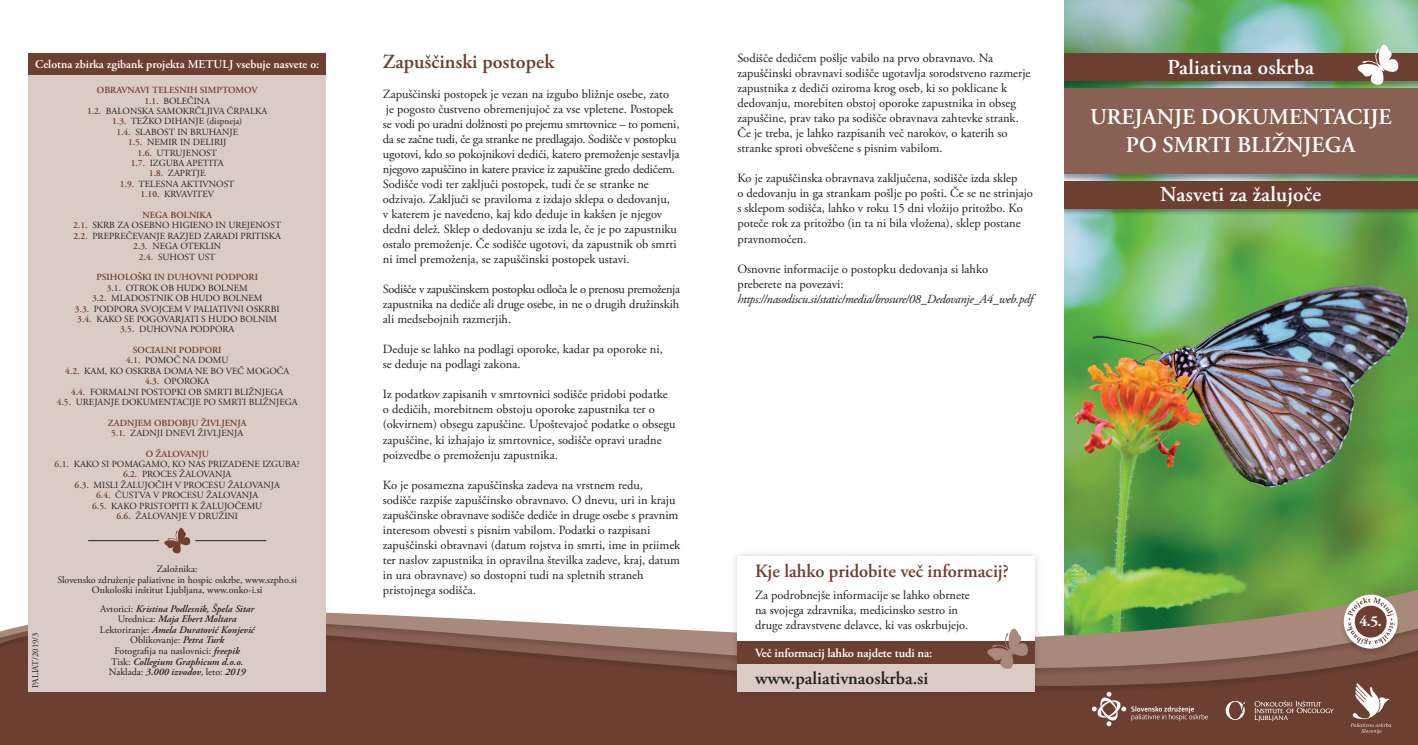
<style>
.page{position:relative;width:1418px;height:745px;background:#fff}
.page>*{position:absolute;margin:0;border:0;box-sizing:border-box;transform-origin:0 0}
.t1{font:600 22.5px/27.5px "Adobe Garamond Pro";color:#fff;text-align:center}
.t2{font:600 21.25px "Adobe Garamond Pro";letter-spacing:.01em;color:#fff}
.t3{font:600 20px "Adobe Garamond Pro";color:#6d3f31}
.t4{font:600 18.75px "Adobe Garamond Pro";color:#6d3f31}
.t5{font:600 18.12px "Adobe Garamond Pro";color:#231f20}
.t6{font:700 15px "Adobe Garamond Pro";color:#fff}
.t7{font:12.5px/15px "Adobe Garamond Pro";color:#231f20}
.t8{font:italic 12.5px "Adobe Garamond Pro";letter-spacing:-.02em;color:#231f20}
.t9{font:600 12.5px "Adobe Garamond Pro";letter-spacing:-.01em;color:#fff}
.t10{font:600 11.88px "Adobe Garamond Pro";color:#fff}
.t11{font:italic 600 10px/10.6px "Adobe Garamond Pro";color:#231f20;text-align:center}
.t12{font:10px/10.6px "Adobe Garamond Pro";color:#231f20;text-align:center}
.t13{font:9.38px/10.4px "Adobe Garamond Pro";color:#231f20;text-align:center}
.t14{font:600 9.38px/10.4px "Adobe Garamond Pro";color:#6d3f31;text-align:center}
.t15{font:8.75px "Adobe Garamond Pro";color:#231f20}
.s1{font-weight:600;color:#6d3f31}
.s2{font-weight:400;color:#231f20}
.s3{font-weight:400;font-style:normal}
</style>
<div class="page">
<img style="left:1064px;top:0;width:353px;height:586px">
<div style="left:1059px;top:87px;width:358px;height:94px;background:#231f20;opacity:.4"></div>
<div style="left:1063px;top:88px;width:354px;height:86px;background:#896152"></div>
<div style="left:1059px;top:53px;width:358px;height:35px;background:#231f20;opacity:.4"></div>
<div style="left:1063px;top:53px;width:354px;height:28px;background:#6d3f31"></div>
<div style="left:1059px;top:180px;width:358px;height:36px;background:#231f20;opacity:.4"></div>
<div style="left:1063px;top:181px;width:354px;height:27px;background:#6d3f31"></div>
<svg style="left:1357px;top:44px;width:41px;height:41px"></svg>
<div style="left:1045px;top:0;width:18px;height:744px;background:#fff"></div>
<div style="left:0;top:701px;width:1417px;height:43px;background:#6d3f31"></div>
<svg style="left:0;top:682px;width:1417px;height:19px;background:#6e4134"></svg>
<svg style="left:0;top:586px;width:1417px;height:96px"></svg>
<div style="left:1339px;top:594px;width:62px;height:61px;background:#231f20;opacity:.2"></div>
<svg style="left:1343px;top:594px;width:54px;height:54px"></svg>
<svg style="left:1346px;top:597px;width:49px;height:47px"></svg>
<svg style="left:1350px;top:682px;width:41px;height:51px"></svg>
<svg style="left:1091px;top:691px;width:116px;height:34px;background:#7f574b"></svg>
<div style="left:730px;top:548px;width:312px;height:150px;background:#231f20;opacity:.2"></div>
<div style="left:737px;top:556px;width:298px;height:135px;background:#fff"></div>
<div style="left:737px;top:640px;width:298px;height:51px;background:#daccc4"></div>
<div style="left:737px;top:640px;width:298px;height:23px;background:#6d3f31"></div>
<svg style="left:987px;top:628px;width:41px;height:40px"></svg>
<svg style="left:1225px;top:700px;width:19px;height:19px"></svg>
<svg style="left:1254px;top:700px;width:79px;height:21px;background:#845d51"></svg>
<div style="left:28px;top:53px;width:298px;height:638px;background:#daccc4"></div>
<div style="left:28px;top:53px;width:298px;height:22px;background:#6d3f31"></div>
<hr style="left:88px;top:540px;width:71px;height:1px;background:#231f20">
<hr style="left:195px;top:540px;width:71px;height:1px;background:#231f20">
<svg style="left:164px;top:528px;width:26px;height:25px"></svg>
<p class="t10" style="left:35px;top:57px;width:285px">Celotna zbirka zgibank projekta METULJ vsebuje nasvete o:</p>
<p class="t13" style="left:87px;top:85px;width:182px"><span class="s1">OBRAVNAVI TELESNIH SIMPTOMOV<br>1.1.</span> BOLEČINA<br><span class="s1">1.2.</span> BALONSKA SAMOKRČLJIVA ČRPALKA<br><span class="s1">1.3.</span> TEŽKO DIHANJE (dispneja)<br><span class="s1">1.4.</span> SLABOST IN BRUHANJE<br><span class="s1">1.5.</span> NEMIR IN DELIRIJ<br><span class="s1">1.6.</span> UTRUJENOST<br><span class="s1">1.7.</span> IZGUBA APETITA<br><span class="s1">1.8.</span> ZAPRTJE<br><span class="s1">1.9.</span> TELESNA AKTIVNOST<br><span class="s1">1.10.</span> KRVAVITEV</p>
<p class="t13" style="left:73px;top:210px;width:209px"><span class="s1">NEGA BOLNIKA<br>2.1.</span> SKRB ZA OSEBNO HIGIENO IN UREJENOST<br><span class="s1">2.2.</span> PREPREČEVANJE RAZJED ZARADI PRITISKA<br><span class="s1">2.3.</span> NEGA OTEKLIN<br><span class="s1">2.4.</span> SUHOST UST</p>
<p class="t13" style="left:75px;top:272px;width:206px"><span class="s1">PSIHOLOŠKI IN DUHOVNI PODPORI<br>3.1.</span> OTROK OB HUDO BOLNEM<br><span class="s1">3.2.</span> MLADOSTNIK OB HUDO BOLNEM<br><span class="s1">3.3.</span> PODPORA SVOJCEM V PALIATIVNI OSKRBI<br><span class="s1">3.4.</span> KAKO SE POGOVARJATI S HUDO BOLNIM<br><span class="s1">3.5.</span> DUHOVNA PODPORA</p>
<p class="t13" style="left:57px;top:345px;width:242px"><span class="s1">SOCIALNI PODPORI<br>4.1.</span> POMOČ NA DOMU<br><span class="s1">4.2.</span> KAM, KO OSKRBA DOMA NE BO VEČ MOGOČA<br><span class="s1">4.3.</span> OPOROKA<br><span class="s1">4.4.</span> FORMALNI POSTOPKI OB SMRTI BLIŽNJEGA<br><span class="s1">4.5.</span> UREJANJE DOKUMENTACIJE PO SMRTI BLIŽNJEGA</p>
<p class="t14" style="left:108px;top:417px;width:140px">ZADNJEM OBDOBJU ŽIVLJENJA<br>5.1. <span class="s2">ZADNJI DNEVI ŽIVLJENJA</span></p>
<p class="t13" style="left:55px;top:448px;width:247px"><span class="s1">O ŽALOVANJU<br>6.1.</span> KAKO SI POMAGAMO, KO NAS PRIZADENE IZGUBA?<br><span class="s1">6.2.</span> PROCES ŽALOVANJA<br><span class="s1">6.3.</span> MISLI ŽALUJOČIH V PROCESU ŽALOVANJA<br><span class="s1">6.4.</span> ČUSTVA V PROCESU ŽALOVANJA<br><span class="s1">6.5.</span> KAKO PRISTOPITI K ŽALUJOČEMU<br><span class="s1">6.6.</span> ŽALOVANJE V DRUŽINI</p>
<p class="t15" style="left:30px;top:687px;width:57px;rotate:-90deg">PALIAT/2019/3</p>
<p class="t12" style="left:57px;top:563px;width:241px">Založnika:<br>Slovensko združenje paliativne in hospic oskrbe, www.szpho.si<br>Onkološki inštitut Ljubljana, www.onko-i.si</p>
<p class="t11" style="left:100px;top:603px;width:156px"><span class="s3">Avtorici:</span> Kristina Podlesnik, Špela Sitar <span class="s3">Urednica:</span> Maja Ebert Moltara <span class="s3">Lektoriranje:</span> Amela Duratović Konjević <span class="s3">Oblikovanje:</span> Petra Turk<br><span class="s3">Fotografija na naslovnici:</span> freepik<br><span class="s3">Tisk:</span> Collegium Graphicum d.o.o.<br><span class="s3">Naklada:</span> 3.000 izvodov<span class="s3">, leto:</span> 2019</p>
<h3 class="t3" style="left:383px;top:50px;width:173px">Zapuščinski postopek</h3>
<p class="t7" style="left:383px;top:87px;width:298px">Zapuščinski postopek je vezan na izgubo bližnje osebe, zato je pogosto čustveno obremenjujoč za vse vpletene. Postopek se vodi po uradni dolžnosti po prejemu smrtovnice – to pomeni, da se začne tudi, če ga stranke ne predlagajo. Sodišče v postopku ugotovi, kdo so pokojnikovi dediči, katero premoženje sestavlja njegovo zapuščino in katere pravice iz zapuščine gredo dedičem.<br>Sodišče vodi ter zaključi postopek, tudi če se stranke ne odzivajo. Zaključi se praviloma z izdajo sklepa o dedovanju,<br>v katerem je navedeno, kaj kdo deduje in kakšen je njegov dedni delež. Sklep o dedovanju se izda le, če je po zapustniku ostalo premoženje. Če sodišče ugotovi, da zapustnik ob smrti ni imel premoženja, se zapuščinski postopek ustavi.</p>
<p class="t7" style="left:383px;top:282px;width:299px;text-align:justify">Sodišče v zapuščinskem postopku odloča le o prenosu premoženja zapustnika na dediče ali druge osebe, in ne o drugih družinskih ali medsebojnih razmerjih.</p>
<p class="t7" style="left:383px;top:342px;width:281px">Deduje se lahko na podlagi oporoke, kadar pa oporoke ni, se deduje na podlagi zakona.</p>
<p class="t7" style="left:383px;top:387px;width:294px">Iz podatkov zapisanih v smrtovnici sodišče pridobi podatke o dedičih, morebitnem obstoju oporoke zapustnika ter o (okvirnem) obsegu zapuščine. Upoštevajoč podatke o obsegu zapuščine, ki izhajajo iz smrtovnice, sodišče opravi uradne poizvedbe o premoženju zapustnika.</p>
<p class="t7" style="left:383px;top:477px;width:299px">Ko je posamezna zapuščinska zadeva na vrstnem redu,<br>sodišče razpiše zapuščinsko obravnavo. O dnevu, uri in kraju zapuščinske obravnave sodišče dediče in druge osebe s pravnim interesom obvesti s pisnim vabilom. Podatki o razpisani zapuščinski obravnavi (datum rojstva in smrti, ime in priimek ter naslov zapustnika in opravilna številka zadeve, kraj, datum in ura obravnave) so dostopni tudi na spletnih straneh pristojnega sodišča.</p>
<p class="t7" style="left:737px;top:51px;width:295px">Sodišče dedičem pošlje vabilo na prvo obravnavo. Na zapuščinski obravnavi sodišče ugotavlja sorodstveno razmerje zapustnika z dediči oziroma krog oseb, ki so poklicane k dedovanju, morebiten obstoj oporoke zapustnika in obseg zapuščine, prav tako pa sodišče obravnava zahtevke strank.<br>Če je treba, je lahko razpisanih več narokov, o katerih so stranke sproti obveščene s pisnim vabilom.</p>
<p class="t7" style="left:737px;top:171px;width:297px">Ko je zapuščinska obravnava zaključena, sodišče izda sklep<br>o dedovanju in ga strankam pošlje po pošti. Če se ne strinjajo s sklepom sodišča, lahko v roku 15 dni vložijo pritožbo. Ko poteče rok za pritožbo (in ta ni bila vložena), sklep postane pravnomočen.</p>
<p class="t7" style="left:737px;top:261px;width:252px">Osnovne informacije o postopku dedovanja si lahko preberete na povezavi:</p>
<p class="t8" style="left:737px;top:291px;width:297px">https://nasodiscu.si/static/media/brosure/08_Dedovanje_A4_web.pdf</p>
<h2 class="t2" style="left:1167px;top:55px;width:148px">Paliativna oskrba</h2>
<h1 class="t1" style="left:1090px;top:104px;width:303px">UREJANJE DOKUMENTACIJE<br>PO SMRTI BLIŽNJEGA</h1>
<h2 class="t2" style="left:1160px;top:182px;width:162px">Nasveti za žalujoče</h2>
<h3 class="t4" style="left:755px;top:560px;width:255px">Kje lahko pridobite več informacij?</h3>
<p class="t7" style="left:755px;top:588px;width:216px">Za podrobnejše informacije se lahko obrnete na svojega zdravnika, medicinsko sestro in druge zdravstvene delavce, ki vas oskrbujejo.</p>
<h3 class="t5" style="left:755px;top:667px;width:175px">www.paliativnaoskrba.si</h3>
<p class="t9" style="left:755px;top:645px;width:179px">Več informacij lahko najdete tudi na:</p>
<p class="t6" style="left:1359px;top:612px;width:24px">4.5.</p>
</div>
